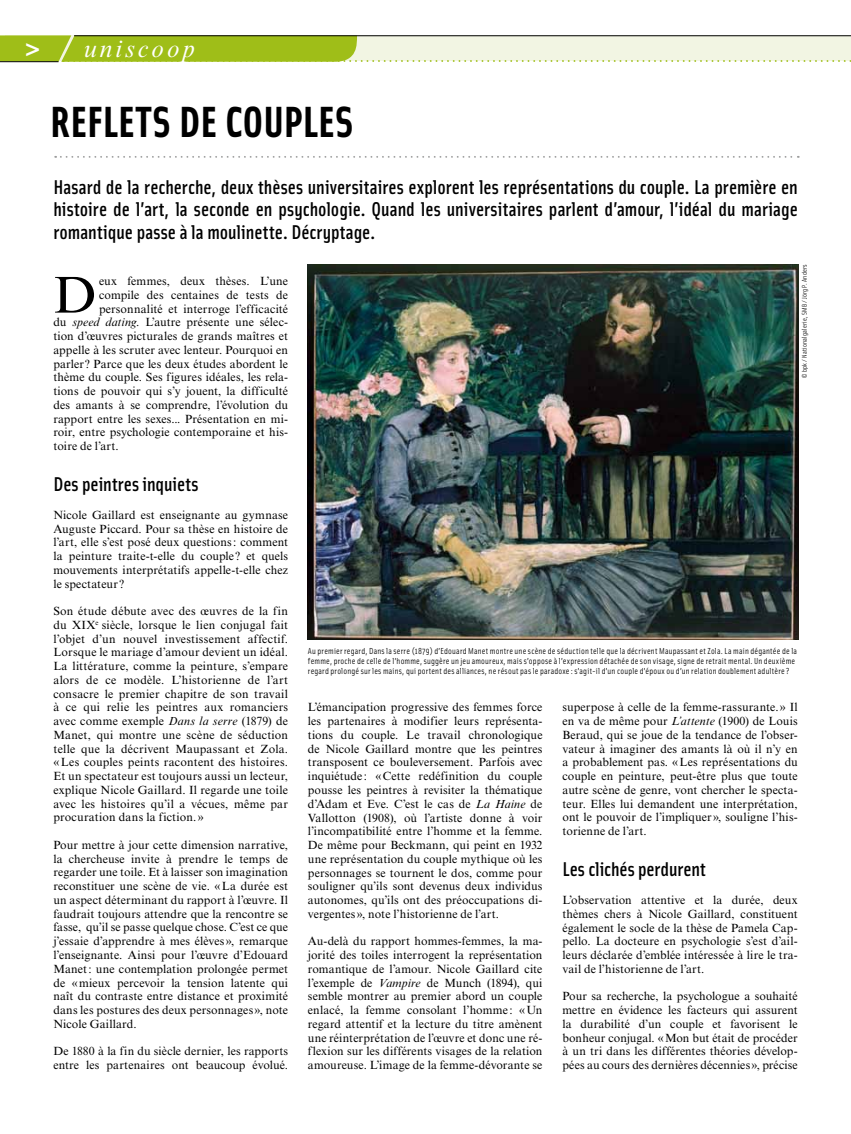
<style>
.page{position:relative;width:851px;height:1134px;background:#fff}
.page>*{position:absolute;margin:0;border:0;box-sizing:border-box;transform-origin:0 0}
.t1{font:51.88px "Times New Roman MT Std";color:#000}
.t2{font:700 43.75px "Solex";letter-spacing:-.005em;color:#000}
.t3{font:italic 25px "Times New Roman MT Std";letter-spacing:.12em;color:#fff}
.t4{font:500 20px/22.5px "Solex";color:#000;text-align:justify}
.t5{font:11.88px/13.8px "Times New Roman MT Std";letter-spacing:.01em;color:#000;text-align:justify}
.t6{font:8.75px/10px "Solex";letter-spacing:.025em;color:#000}
.t7{font:6.88px "Solex";letter-spacing:.025em;color:#000}
.s1{font-family:"Frutiger LT Std";font-weight:700;font-style:normal}
.s2{font-style:italic}
</style>
<div class="page">
<svg style="left:0;top:35px;width:851px;height:27px;background:#cddb8c"></svg>
<svg style="left:55px;top:156px;width:743px;height:2px"></svg>
<img style="left:308px;top:264px;width:490px;height:376px">
<hr style="left:74px;top:35px;width:776px;height:1px;background:#000">
<h3 class="t3" style="left:25px;top:35px;width:171px"><span class="s1">&gt;</span> uniscoop</h3>
<h2 class="t2" style="left:50px;top:93px;width:305px">REFLETS DE COUPLES</h2>
<p class="t4" style="left:53px;top:175px;width:746px">Hasard de la recherche, deux thèses universitaires explorent les représentations du couple. La première en histoire de l’art, la seconde en psychologie. Quand les universitaires parlent d’amour, l’idéal du mariage romantique passe à la moulinette. Décryptage.</p>
<h1 class="t1" style="left:53px;top:265px;width:44px">D</h1>
<p class="t5" style="left:99px;top:274px;width:191px">eux femmes, deux thèses. L’une</p>
<p class="t5" style="left:99px;top:288px;width:190px">compile des centaines de tests de</p>
<p class="t5" style="left:99px;top:302px;width:190px">personnalité et interroge l’efficacité</p>
<p class="t5" style="left:53px;top:315px;width:236px">du <span class="s2">speed dating</span>. L’autre présente une sélec-</p>
<p class="t5" style="left:53px;top:329px;width:236px">tion d’œuvres picturales de grands maîtres et</p>
<p class="t5" style="left:53px;top:343px;width:236px">appelle à les scruter avec lenteur. Pourquoi en</p>
<p class="t5" style="left:53px;top:357px;width:236px">parler? Parce que les deux études abordent le</p>
<p class="t5" style="left:53px;top:370px;width:236px">thème du couple. Ses figures idéales, les rela-</p>
<p class="t5" style="left:53px;top:384px;width:236px">tions de pouvoir qui s’y jouent, la difficulté</p>
<p class="t5" style="left:53px;top:398px;width:236px">des amants à se comprendre, l’évolution du</p>
<p class="t5" style="left:53px;top:412px;width:236px">rapport entre les sexes... Présentation en mi-</p>
<p class="t5" style="left:53px;top:425px;width:236px">roir, entre psychologie contemporaine et his-</p>
<p class="t5" style="left:53px;top:439px;width:67px">toire de l’art.</p>
<h3 class="t4" style="left:53px;top:472px;width:146px">Des peintres inquiets</h3>
<p class="t5" style="left:53px;top:508px;width:236px">Nicole Gaillard est enseignante au gymnase Auguste Piccard. Pour sa thèse en histoire de l’art, elle s’est posé deux questions: comment la peinture traite-t-elle du couple? et quels mouvements interprétatifs appelle-t-elle chez le spectateur?</p>
<p class="t5" style="left:53px;top:604px;width:236px">Son étude débute avec des œuvres de la fin du XIX<sup>e</sup> siècle, lorsque le lien conjugal fait l’objet d’un nouvel investissement affectif.<br>Lorsque le mariage d’amour devient un idéal.<br>La littérature, comme la peinture, s’empare alors de ce modèle. L’historienne de l’art consacre le premier chapitre de son travail à ce qui relie les peintres aux romanciers avec comme exemple <span class="s2">Dans la serre</span> (1879) de Manet, qui montre une scène de séduction telle que la décrivent Maupassant et Zola. «Les couples peints racontent des histoires.<br>Et un spectateur est toujours aussi un lecteur, explique Nicole Gaillard. Il regarde une toile avec les histoires qu’il a vécues, même par procuration dans la fiction. »</p>
<p class="t5" style="left:53px;top:838px;width:236px">Pour mettre à jour cette dimension narrative, la chercheuse invite à prendre le temps de regarder une toile. Et à laisser son imagination reconstituer une scène de vie. «La durée est un aspect déterminant du rapport à l’œuvre. Il faudrait toujours attendre que la rencontre se fasse, qu’il se passe quelque chose. C’est ce que j’essaie d’apprendre à mes élèves», remarque l’enseignante. Ainsi pour l’œuvre d’Edouard Manet: une contemplation prolongée permet de «mieux percevoir la tension latente qui naît du contraste entre distance et proximité dans les postures des deux personnages», note Nicole Gaillard.</p>
<p class="t5" style="left:53px;top:1044px;width:236px">De 1880 à la fin du siècle dernier, les rapports entre les partenaires ont beaucoup évolué.</p>
<p class="t7" style="left:799px;top:378px;width:115px;rotate:-90deg">© bpk / Nationalgalerie, SMB / Jörg P. Anders</p>
<p class="t6" style="left:308px;top:645px;width:490px">Au premier regard, Dans la serre (1879) d’Edouard Manet montre une scène de séduction telle que la décrivent Maupassant et Zola. La main dégantée de la femme, proche de celle de l’homme, suggère un jeu amoureux, mais s’oppose à l’expression détachée de son visage, signe de retrait mental. Un deuxième regard prolongé sur les mains, qui portent des alliances, ne résout pas le paradoxe: s’agit-il d’un couple d’époux ou d’un relation doublement adultère?</p>
<p class="t5" style="left:308px;top:701px;width:236px">L’émancipation progressive des femmes force les partenaires à modifier leurs représenta&shy;tions du couple. Le travail chronologique de Nicole Gaillard montre que les peintres transposent ce bouleversement. Parfois avec inquiétude: «Cette redéfinition du couple pousse les peintres à revisiter la thématique d’Adam et Eve. C’est le cas de <span class="s2">La Haine</span> de Vallotton (1908), où l’artiste donne à voir l’incompatibilité entre l’homme et la femme.<br>De même pour Beckmann, qui peint en 1932 une représentation du couple mythique où les personnages se tournent le dos, comme pour souligner qu’ils sont devenus deux individus autonomes, qu’ils ont des préoccupations di&shy;vergentes», note l’historienne de l’art.</p>
<p class="t5" style="left:308px;top:934px;width:236px">Au-delà du rapport hommes-femmes, la ma&shy;jorité des toiles interrogent la représentation romantique de l’amour. Nicole Gaillard cite l’exemple de <span class="s2">Vampire</span> de Munch (1894), qui semble montrer au premier abord un couple enlacé, la femme consolant l’homme: «Un regard attentif et la lecture du titre amènent une réinterprétation de l’œuvre et donc une ré&shy;flexion sur les différents visages de la relation amoureuse. L’image de la femme-dévorante se</p>
<p class="t5" style="left:562px;top:701px;width:237px">superpose à celle de la femme-rassurante.» Il en va de même pour <span class="s2">L’attente</span> (1900) de Louis Beraud, qui se joue de la tendance de l’obser&shy;vateur à imaginer des amants là où il n’y en a probablement pas. «Les représentations du couple en peinture, peut-être plus que toute autre scène de genre, vont chercher le specta&shy;teur. Elles lui demandent une interprétation, ont le pouvoir de l’impliquer», souligne l’his&shy;torienne de l’art.</p>
<h3 class="t4" style="left:562px;top:857px;width:145px">Les clichés perdurent</h3>
<p class="t5" style="left:562px;top:893px;width:237px">L’observation attentive et la durée, deux thèmes chers à Nicole Gaillard, constituent également le socle de la thèse de Pamela Cap&shy;pello. La docteure en psychologie s’est d’ail&shy;leurs déclarée d’emblée intéressée à lire le tra&shy;vail de l’historienne de l’art.</p>
<p class="t5" style="left:562px;top:989px;width:237px">Pour sa recherche, la psychologue a souhaité mettre en évidence les facteurs qui assurent la durabilité d’un couple et favorisent le bonheur conjugal. «Mon but était de procéder à un tri dans les différentes théories dévelop&shy;pées au cours des dernières décennies», précise</p>
</div>
